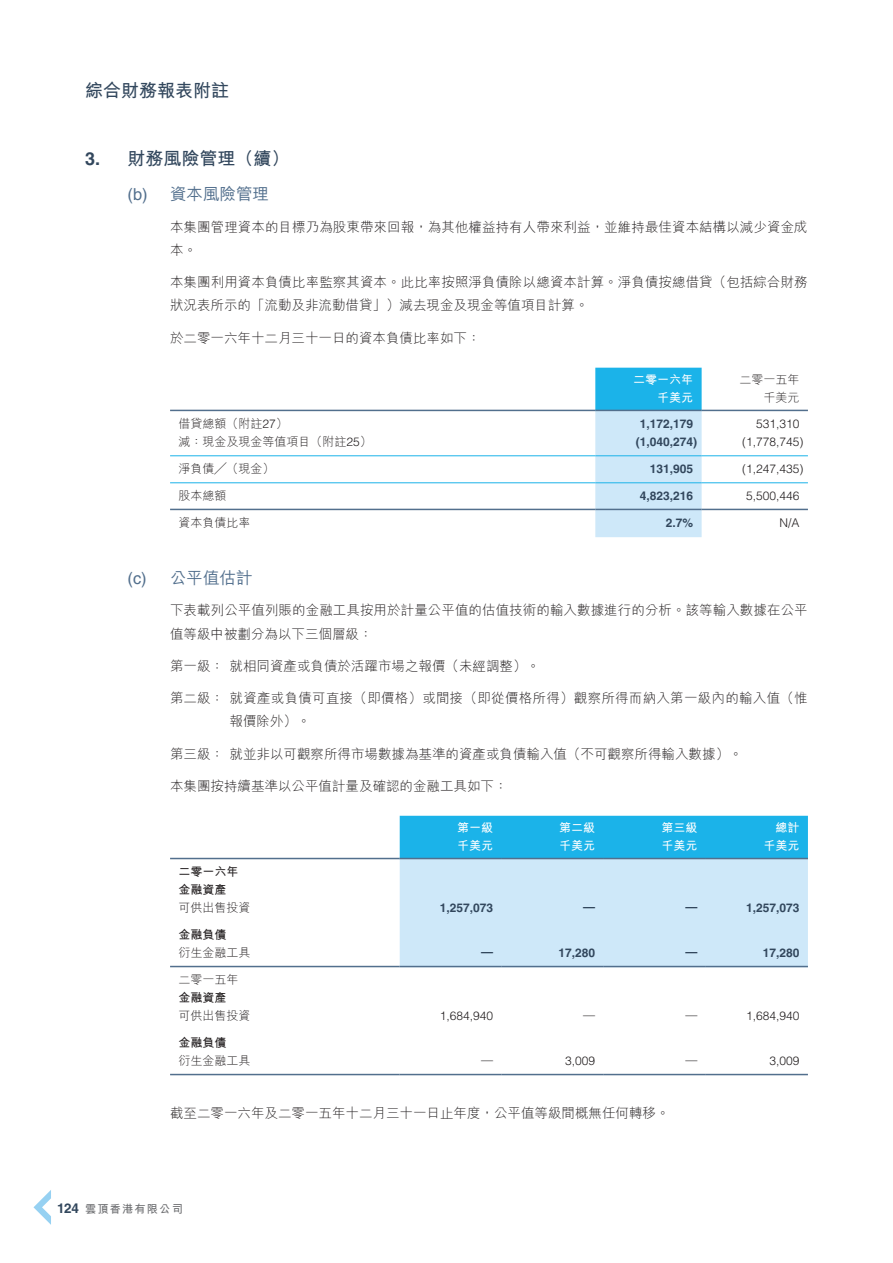
<style>
.page{position:relative;width:893px;height:1263px;background:#fff}
.page>*{position:absolute;margin:0;border:0;box-sizing:border-box;transform-origin:0 0}
._3__標題{font:700 18px "M Hei HK";color:#32475d}
._4__副標題{font:500 16.5px "M Hei HK";color:#526f8d}
._1__內文{font:300 13.5px/23.2px "M Hei HK";color:#231f20}
._1__內文-2{font:300 13.5px/23.2px "M Hei HK";letter-spacing:.02em;color:#231f20}
._9__表內文{font:300 12px "M Hei HK";color:#231f20}
._9__表內文-2{font:700 12px "Helvetica LT Std";color:#32475d}
._9__表內文-3{font:300 12px "Helvetica LT Std";color:#231f20}
._9__表內文-4{font:700 12px "M Hei HK";color:#fff}
._9__表內文-5{font:700 12px "M Hei HK";color:#231f20}
.t1{font:700 11.25px "M Hei HK";letter-spacing:.1em;color:#6c6d70}
.s1{font-family:"Helvetica LT Std"}
.s2{font-family:"Helvetica LT Std";font-weight:400}
.s3{font-family:"Helvetica LT Std";font-size:13.5px;color:#32475d}
</style>
<div class="page">
<svg style="left:33px;top:1190px;width:18px;height:35px"></svg>
<svg style="left:595px;top:368px;width:107px;height:169px;background:#9fd9f4"></svg>
<hr style="left:170px;top:410px;width:425px;height:1px;background:#526f8d">
<hr style="left:595px;top:410px;width:107px;height:1px;background:#526f8d">
<hr style="left:702px;top:410px;width:106px;height:1px;background:#526f8d">
<hr style="left:170px;top:455px;width:425px;height:1px;background:#1bb3e9">
<hr style="left:595px;top:455px;width:107px;height:1px;background:#1bb3e9">
<hr style="left:702px;top:455px;width:106px;height:1px;background:#1bb3e9">
<hr style="left:170px;top:482px;width:425px;height:1px;background:#1bb3e9">
<hr style="left:595px;top:482px;width:107px;height:1px;background:#1bb3e9">
<hr style="left:702px;top:482px;width:106px;height:1px;background:#1bb3e9">
<hr style="left:170px;top:509px;width:425px;height:1px;background:#526f8d">
<hr style="left:595px;top:509px;width:107px;height:1px;background:#526f8d">
<hr style="left:702px;top:509px;width:106px;height:1px;background:#526f8d">
<svg style="left:400px;top:816px;width:408px;height:150px;background:#9bd8f3"></svg>
<hr style="left:170px;top:858px;width:230px;height:1px;background:#526f8d">
<hr style="left:400px;top:858px;width:102px;height:1px;background:#526f8d">
<hr style="left:502px;top:858px;width:102px;height:1px;background:#526f8d">
<hr style="left:604px;top:858px;width:102px;height:1px;background:#526f8d">
<hr style="left:706px;top:858px;width:102px;height:1px;background:#526f8d">
<hr style="left:170px;top:966px;width:230px;height:1px;background:#526f8d">
<hr style="left:400px;top:966px;width:102px;height:1px;background:#526f8d">
<hr style="left:502px;top:966px;width:102px;height:1px;background:#526f8d">
<hr style="left:604px;top:966px;width:102px;height:1px;background:#526f8d">
<hr style="left:706px;top:966px;width:102px;height:1px;background:#526f8d">
<hr style="left:170px;top:1074px;width:230px;height:1px;background:#526f8d">
<hr style="left:400px;top:1074px;width:102px;height:1px;background:#526f8d">
<hr style="left:502px;top:1074px;width:102px;height:1px;background:#526f8d">
<hr style="left:604px;top:1074px;width:102px;height:1px;background:#526f8d">
<hr style="left:706px;top:1074px;width:102px;height:1px;background:#526f8d">
<h1 class="_3__標題" style="left:85px;top:78px;width:145px">綜合財務報表附註</h1>
<p class="_3__標題" style="left:85px;top:145px;width:206px"><span class="s1">3.</span> 財務風險管理（續）</p>
<p class="_4__副標題" style="left:128px;top:182px;width:143px"><span class="s2">(b)</span> 資本風險管理</p>
<p class="_1__內文" style="left:170px;top:215px;width:639px">本集團管理資本的目標乃為股東帶來回報，為其他權益持有人帶來利益，並維持最佳資本結構以減少資金成本。</p>
<p class="_1__內文" style="left:170px;top:270px;width:639px">本集團利用資本負債比率監察其資本。此比率按照淨負債除以總資本計算。淨負債按總借貸（包括綜合財務狀況表所示的「流動及非流動借貸」）減去現金及現金等值項目計算。</p>
<p class="_1__內文" style="left:170px;top:326px;width:312px">於二零一六年十二月三十一日的資本負債比率如下：</p>
<p class="_9__表內文-4" style="left:633px;top:371px;width:61px">二零一六年</p>
<p class="_9__表內文" style="left:739px;top:374px;width:61px">二零一五年</p>
<p class="_9__表內文-4" style="left:657px;top:389px;width:37px">千美元</p>
<p class="_9__表內文" style="left:763px;top:392px;width:37px">千美元</p>
<p class="_9__表內文" style="left:179px;top:417px;width:111px">借貸總額（附註<span class="s1">27</span>）</p>
<p class="_9__表內文-2" style="left:640px;top:416px;width:55px">1,172,179</p>
<p class="_9__表內文-3" style="left:756px;top:416px;width:45px">531,310</p>
<p class="_9__表內文" style="left:179px;top:435px;width:195px">減：現金及現金等值項目（附註<span class="s1">25</span>）</p>
<p class="_9__表內文-2" style="left:636px;top:434px;width:63px">(1,040,274)</p>
<p class="_9__表內文-3" style="left:742px;top:434px;width:63px">(1,778,745)</p>
<p class="_9__表內文" style="left:179px;top:462px;width:97px">淨負債╱（現金）</p>
<p class="_9__表內文-2" style="left:650px;top:461px;width:45px">131,905</p>
<p class="_9__表內文-3" style="left:742px;top:461px;width:63px">(1,247,435)</p>
<p class="_9__表內文" style="left:179px;top:489px;width:49px">股本總額</p>
<p class="_9__表內文-2" style="left:640px;top:488px;width:55px">4,823,216</p>
<p class="_9__表內文-3" style="left:746px;top:488px;width:55px">5,500,446</p>
<p class="_9__表內文" style="left:179px;top:516px;width:73px">資本負債比率</p>
<p class="_9__表內文-2" style="left:666px;top:515px;width:29px">2.7%</p>
<p class="_9__表內文-3" style="left:779px;top:515px;width:22px">N/A</p>
<p class="_4__副標題" style="left:128px;top:565px;width:127px"><span class="s2">(c)</span> 公平值估計</p>
<p class="_1__內文" style="left:170px;top:598px;width:639px">下表載列公平值列賬的金融工具按用於計量公平值的估值技術的輸入數據進行的分析。該等輸入數據在公平值等級中被劃分為以下三個層級：</p>
<p class="_1__內文" style="left:170px;top:654px;width:372px">第一級：就相同資產或負債於活躍市場之報價（未經調整）。</p>
<p class="_1__內文-2" style="left:230px;top:686px;width:580px;text-indent:-60px">第二級：就資產或負債可直接（即價格）或間接（即從價格所得）觀察所得而納入第一級內的輸入值（惟報價除外）。</p>
<p class="_1__內文" style="left:170px;top:742px;width:574px">第三級：就並非以可觀察所得市場數據為基準的資產或負債輸入值（不可觀察所得輸入數據）。</p>
<p class="_1__內文" style="left:170px;top:774px;width:339px">本集團按持續基準以公平值計量及確認的金融工具如下：</p>
<p class="_9__表內文-4" style="left:457px;top:819px;width:37px">第一級</p>
<p class="_9__表內文-4" style="left:559px;top:819px;width:37px">第二級</p>
<p class="_9__表內文-4" style="left:661px;top:819px;width:37px">第三級</p>
<p class="_9__表內文-4" style="left:775px;top:819px;width:25px">總計</p>
<p class="_9__表內文-4" style="left:457px;top:837px;width:37px">千美元</p>
<p class="_9__表內文-4" style="left:559px;top:837px;width:37px">千美元</p>
<p class="_9__表內文-4" style="left:661px;top:837px;width:37px">千美元</p>
<p class="_9__表內文-4" style="left:763px;top:837px;width:38px">千美元</p>
<p class="_9__表內文-5" style="left:179px;top:863px;width:61px">二零一六年</p>
<p class="_9__表內文-5" style="left:179px;top:881px;width:49px">金融資產</p>
<p class="_9__表內文" style="left:179px;top:901px;width:73px">可供出售投資</p>
<p class="_9__表內文-2" style="left:440px;top:900px;width:55px">1,257,073</p>
<p class="_9__表內文-2" style="left:583px;top:899px;width:13px">—</p>
<p class="_9__表內文-2" style="left:685px;top:899px;width:13px">—</p>
<p class="_9__表內文-2" style="left:746px;top:900px;width:55px">1,257,073</p>
<p class="_9__表內文-5" style="left:179px;top:926px;width:49px">金融負債</p>
<p class="_9__表內文" style="left:179px;top:946px;width:73px">衍生金融工具</p>
<p class="_9__表內文-2" style="left:481px;top:944px;width:13px">—</p>
<p class="_9__表內文-2" style="left:559px;top:945px;width:38px">17,280</p>
<p class="_9__表內文-2" style="left:685px;top:944px;width:13px">—</p>
<p class="_9__表內文-2" style="left:763px;top:945px;width:38px">17,280</p>
<p class="_9__表內文" style="left:179px;top:973px;width:61px">二零一五年</p>
<p class="_9__表內文-5" style="left:179px;top:989px;width:49px">金融資產</p>
<p class="_9__表內文" style="left:179px;top:1009px;width:73px">可供出售投資</p>
<p class="_9__表內文-3" style="left:440px;top:1008px;width:55px">1,684,940</p>
<p class="_9__表內文-3" style="left:583px;top:1007px;width:13px">—</p>
<p class="_9__表內文-3" style="left:685px;top:1007px;width:13px">—</p>
<p class="_9__表內文-3" style="left:746px;top:1008px;width:55px">1,684,940</p>
<p class="_9__表內文-5" style="left:179px;top:1034px;width:49px">金融負債</p>
<p class="_9__表內文" style="left:179px;top:1054px;width:73px">衍生金融工具</p>
<p class="_9__表內文-3" style="left:481px;top:1052px;width:13px">—</p>
<p class="_9__表內文-3" style="left:565px;top:1053px;width:32px">3,009</p>
<p class="_9__表內文-3" style="left:685px;top:1052px;width:13px">—</p>
<p class="_9__表內文-3" style="left:769px;top:1053px;width:32px">3,009</p>
<p class="_1__內文" style="left:170px;top:1101px;width:501px">截至二零一六年及二零一五年十二月三十一日止年度，公平值等級間概無任何轉移。</p>
<p class="t1" style="left:57px;top:1200px;width:127px"><span class="s3">124</span> 雲頂香港有限公司</p>
</div>
